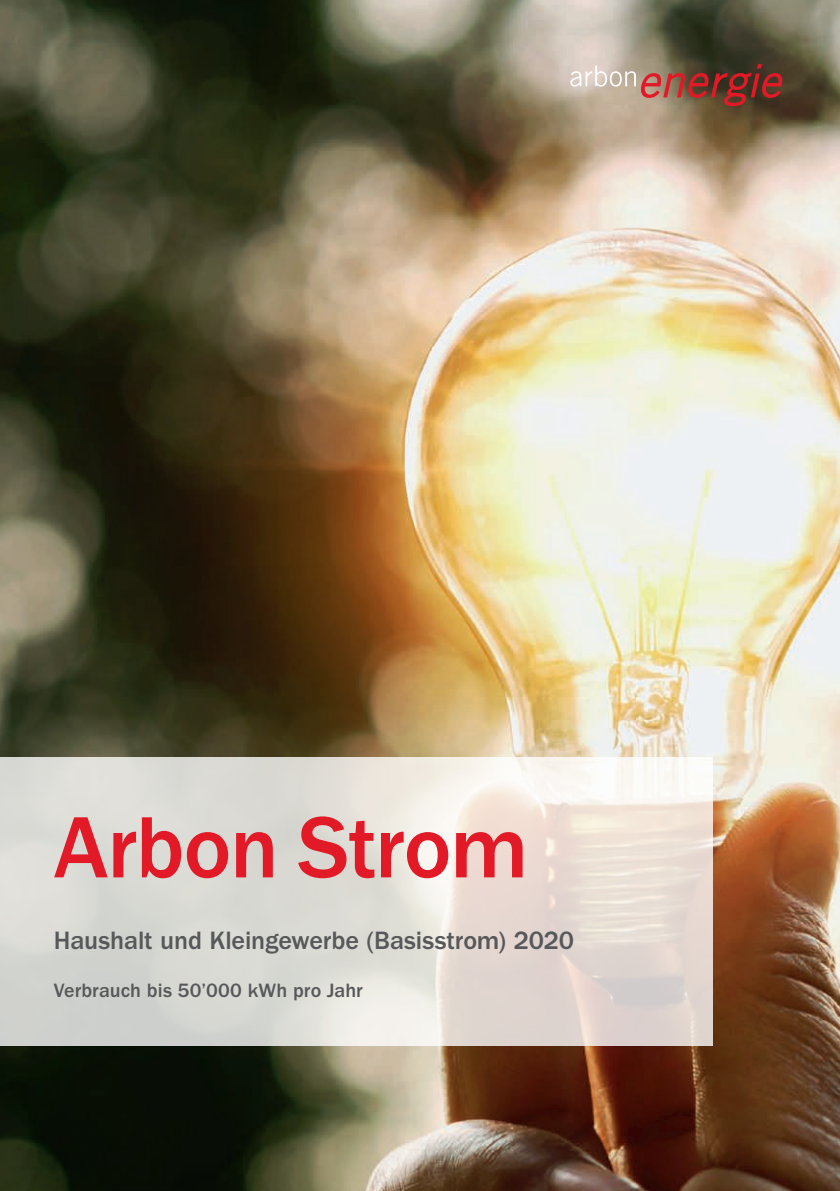
<style>
.page{position:relative;width:840px;height:1191px;background:#fff}
.page>*{position:absolute;margin:0;border:0;box-sizing:border-box;transform-origin:0 0}
.t1{font:500 90px "Franklin Gothic LT";letter-spacing:-.015em;color:#e21926}
.t2{font:500 26px "Franklin Gothic LT";letter-spacing:-.005em;color:#57585a}
.t3{font:500 20px "Franklin Gothic LT";letter-spacing:.005em;color:#57585a}
</style>
<div class="page">
<img style="left:0;top:0;width:839px;height:1191px">
<svg style="left:0;top:757px;width:711px;height:288px;background:#e1ddd6"></svg>
<svg style="left:570px;top:64px;width:211px;height:42px;background:#9a6e61"></svg>
<h1 class="t1" style="left:54px;top:797px;width:476px">Arbon Strom</h1>
<p class="t2" style="left:54px;top:926px;width:521px">Haushalt und Kleingewerbe (Basisstrom) 2020</p>
<p class="t3" style="left:54px;top:979px;width:310px">Verbrauch bis 50’000 kWh pro Jahr</p>
</div>
